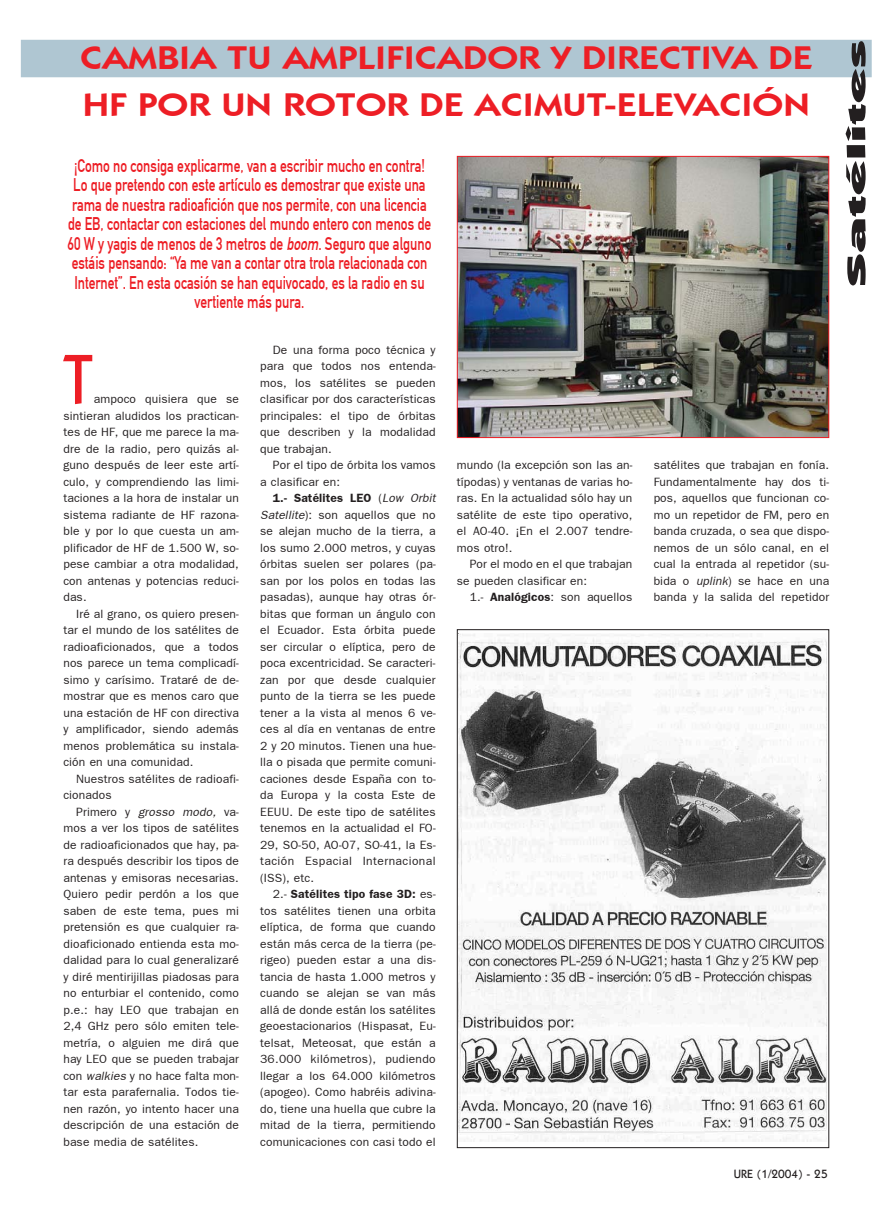
<style>
.page{position:relative;width:893px;height:1212px;background:#fff}
.page>*{position:absolute;margin:0;border:0;box-sizing:border-box;transform-origin:0 0}
.t1{font:500 70.5px "Itc Kabel";color:#ed1e25;scale:.95 1}
.t2{font:600 33px/46.5px "Itc Kabel";color:#ed1e25;scale:1.2 1}
.t3{font:900 25.5px "Itc Kabel";color:#231f20;scale:2.5 1}
.t4{font:18px/19.5px "DIN Mittelschrift";color:#ed1e25;text-align:center;scale:.75 1}
.t5{font:12px/16.5px "Franklin Gothic";letter-spacing:.01em;color:#231f20;text-align:justify}
.t6{font:500 12px "Itc Kabel";color:#231f20}
.s1{font-style:italic}
.s2{font-weight:600}
</style>
<div class="page">
<div style="left:21px;top:40px;width:850px;height:37px;background:#afc6d2"></div>
<img style="left:459px;top:158px;width:368px;height:278px">
<div style="left:457px;top:156px;width:372px;height:282px;border:1px solid #ed1e25"></div>
<img style="left:458px;top:633px;width:368px;height:508px">
<h2 class="t2" style="left:80px;top:37px;width:611px">CAMBIA TU AMPLIFICADOR Y DIRECTIVA DE<br>HF POR UN ROTOR DE ACIMUT-ELEVACIÓN</h2>
<p class="t4" style="left:68px;top:158px;width:486px">¡Como no consiga explicarme, van a escribir mucho en contra!<br>Lo que pretendo con este artículo es demostrar que existe una rama de nuestra radioafición que nos permite, con una licencia de EB, contactar con estaciones del mundo entero con menos de 60 W y yagis de menos de 3 metros de <span class="s1">boom</span>. Seguro que alguno estáis pensando: “Ya me van a contar otra trola relacionada con Internet”. En esta ocasión se han equivocado, es la radio en su vertiente más pura.</p>
<h1 class="t1" style="left:63px;top:353px;width:33px">T</h1>
<p class="t5" style="left:63px;top:392px;width:177px;text-indent:30px">ampoco quisiera que se sintieran aludidos los practican&shy;tes de HF, que me parece la ma&shy;dre de la radio, pero quizás al&shy;guno después de leer este artí&shy;culo, y comprendiendo las limi&shy;taciones a la hora de instalar un sistema radiante de HF razona&shy;ble y por lo que cuesta un am&shy;plificador de HF de 1.500 W, so&shy;pese cambiar a otra modalidad, con antenas y potencias reduci&shy;das.</p>
<p class="t5" style="left:63px;top:606px;width:177px;text-indent:13px">Iré al grano, os quiero presen&shy;tar el mundo de los satélites de radioaficionados, que a todos nos parece un tema complicadí&shy;simo y carísimo. Trataré de de&shy;mostrar que es menos caro que una estación de HF con directiva y amplificador, siendo además menos problemática su instala&shy;ción en una comunidad.</p>
<p class="t5" style="left:63px;top:771px;width:177px;text-indent:13px">Nuestros satélites de radioafi&shy;cionados</p>
<p class="t5" style="left:63px;top:804px;width:177px;text-indent:13px">Primero y <span class="s1">grosso modo,</span> va&shy;mos a ver los tipos de satélites de radioaficionados que hay, pa&shy;ra después describir los tipos de antenas y emisoras necesarias.<br>Quiero pedir perdón a los que saben de este tema, pues mi pretensión es que cualquier ra&shy;dioaficionado entienda esta mo&shy;dalidad para lo cual generalizaré y diré mentirijillas piadosas para no enturbiar el contenido, como p.e.: hay LEO que trabajan en 2,4 GHz pero sólo emiten tele&shy;metría, o alguien me dirá que hay LEO que se pueden trabajar con <span class="s1">walkies</span> y no hace falta mon&shy;tar esta parafernalia. Todos tie&shy;nen razón, yo intento hacer una descripción de una estación de base media de satélites.</p>
<p class="t5" style="left:260px;top:342px;width:177px;text-indent:13px">De una forma poco técnica y para que todos nos entenda&shy;mos, los satélites se pueden clasificar por dos características principales: el tipo de órbitas que describen y la modalidad que trabajan.</p>
<p class="t5" style="left:260px;top:458px;width:177px;text-indent:13px">Por el tipo de órbita los vamos a clasificar en:</p>
<p class="t5" style="left:260px;top:491px;width:177px;text-indent:13px"><span class="s2">1.- Satélites LEO</span> (<span class="s1">Low Orbit Satellite</span>): son aquellos que no se alejan mucho de la tierra, a los sumo 2.000 metros, y cuyas órbitas suelen ser polares (pa&shy;san por los polos en todas las pasadas), aunque hay otras ór&shy;bitas que forman un ángulo con el Ecuador. Esta órbita puede ser circular o elíptica, pero de poca excentricidad. Se caracteri&shy;zan por que desde cualquier punto de la tierra se les puede tener a la vista al menos 6 ve&shy;ces al día en ventanas de entre 2 y 20 minutos. Tienen una hue&shy;lla o pisada que permite comuni&shy;caciones desde España con to&shy;da Europa y la costa Este de EEUU. De este tipo de satélites tenemos en la actualidad el FO-29, SO-50, AO-07, SO-41, la Es&shy;tación Espacial Internacional (ISS), etc.</p>
<p class="t5" style="left:260px;top:887px;width:177px;text-indent:13px">2.- <span class="s2">Satélites tipo fase 3D:</span> es&shy;tos satélites tienen una orbita elíptica, de forma que cuando están más cerca de la tierra (pe&shy;rigeo) pueden estar a una dis&shy;tancia de hasta 1.000 metros y cuando se alejan se van más allá de donde están los satélites geoestacionarios (Hispasat, Eu&shy;telsat, Meteosat, que están a 36.000 kilómetros), pudiendo llegar a los 64.000 kilómetros (apogeo). Como habréis adivina&shy;do, tiene una huella que cubre la mitad de la tierra, permitiendo comunicaciones con casi todo el</p>
<p class="t5" style="left:457px;top:458px;width:177px">mundo (la excepción son las an&shy;típodas) y ventanas de varias ho&shy;ras. En la actualidad sólo hay un satélite de este tipo operativo, el AO-40. ¡En el 2.007 tendre&shy;mos otro!.</p>
<p class="t5" style="left:457px;top:557px;width:177px;text-indent:13px">Por el modo en el que trabajan se pueden clasificar en:</p>
<p class="t5" style="left:469px;top:590px;width:164px">1.- <span class="s2">Analógicos</span>: son aquellos</p>
<p class="t5" style="left:653px;top:458px;width:177px">satélites que trabajan en fonía.<br>Fundamentalmente hay dos ti&shy;pos, aquellos que funcionan co&shy;mo un repetidor de FM, pero en banda cruzada, o sea que dispo&shy;nemos de un sólo canal, en el cual la entrada al repetidor (su&shy;bida o <span class="s1">uplink</span>) se hace en una banda y la salida del repetidor</p>
<p class="t6" style="left:734px;top:1170px;width:95px">URE (1/2004) - 25</p>
<h3 class="t3" style="left:846px;top:288px;width:101px;rotate:-90deg">Satélites</h3>
</div>
